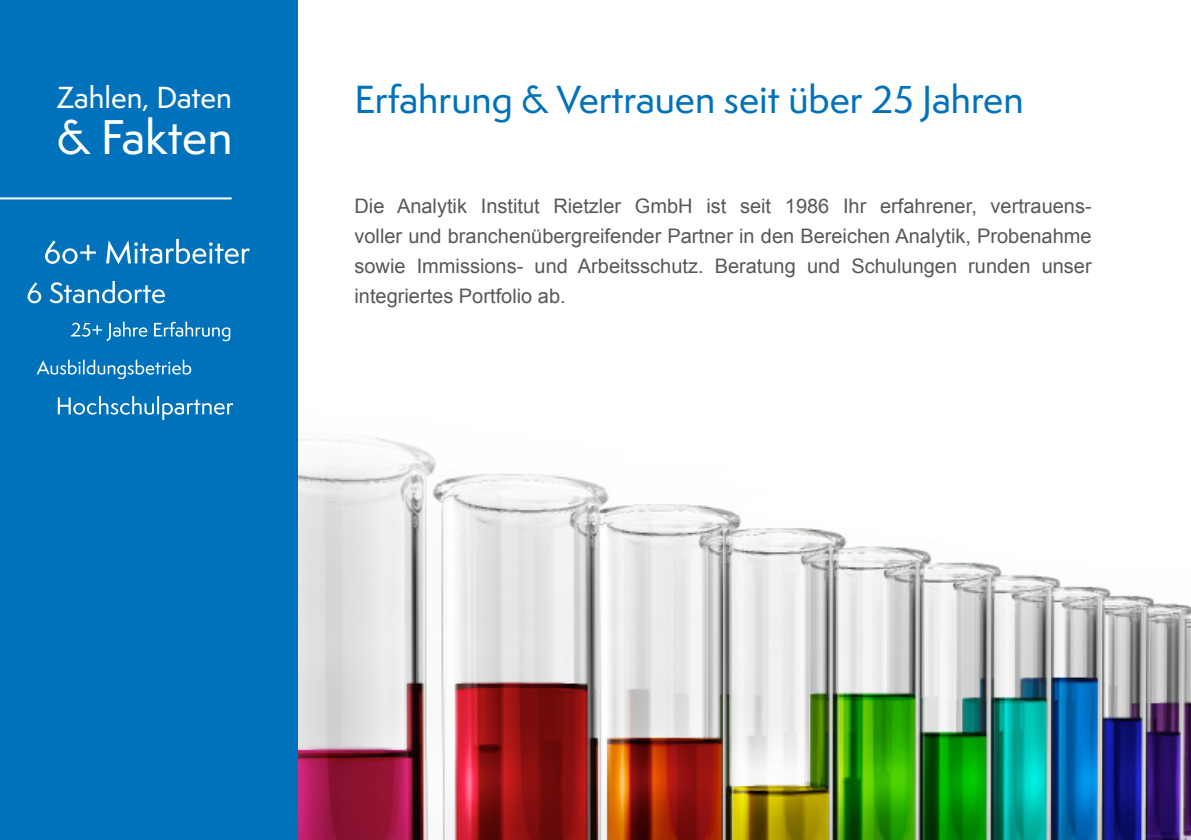
<style>
.page{position:relative;width:1191px;height:840px;background:#fff}
.page>*{position:absolute;margin:0;border:0;box-sizing:border-box;transform-origin:0 0}
.t1{font:500 44.8px "Semplicita Pro";color:#fff}
.t2{font:500 36px "Semplicita Pro";color:#0072bc}
.t3{font:500 28px "Semplicita Pro";color:#fff}
.t4{font:20px/30px "Arial";color:#57585a;text-align:justify}
</style>
<div class="page">
<img style="left:298px;top:435px;width:893px;height:404px">
<div style="left:0;top:0;width:298px;height:839px;background:#0072bc"></div>
<hr style="left:0;top:197px;width:232px;height:2px;background:#fff">
<svg style="left:45px;top:239px;width:205px;height:25px"></svg>
<svg style="left:71px;top:321px;width:159px;height:20px"></svg>
<svg style="left:37px;top:359px;width:154px;height:20px"></svg>
<svg style="left:58px;top:396px;width:175px;height:24px"></svg>
<svg style="left:28px;top:281px;width:137px;height:22px"></svg>
<p class="t3" style="left:57px;top:77px;width:177px">Zahlen, Daten</p>
<p class="t1" style="left:57px;top:106px;width:177px">&amp; Fakten</p>
<p class="t2" style="left:354px;top:74px;width:670px">Erfahrung &amp; Vertrauen seit über 25 Jahren</p>
<p class="t4" style="left:354px;top:191px;width:738px">Die Analytik Institut Rietzler GmbH ist seit 1986 Ihr erfahrener, vertrauens&shy;voller und branchenübergreifender Partner in den Bereichen Analytik, Probenahme sowie Immissions- und Arbeitsschutz. Beratung und Schulungen runden unser integriertes Portfolio ab.</p>
</div>
